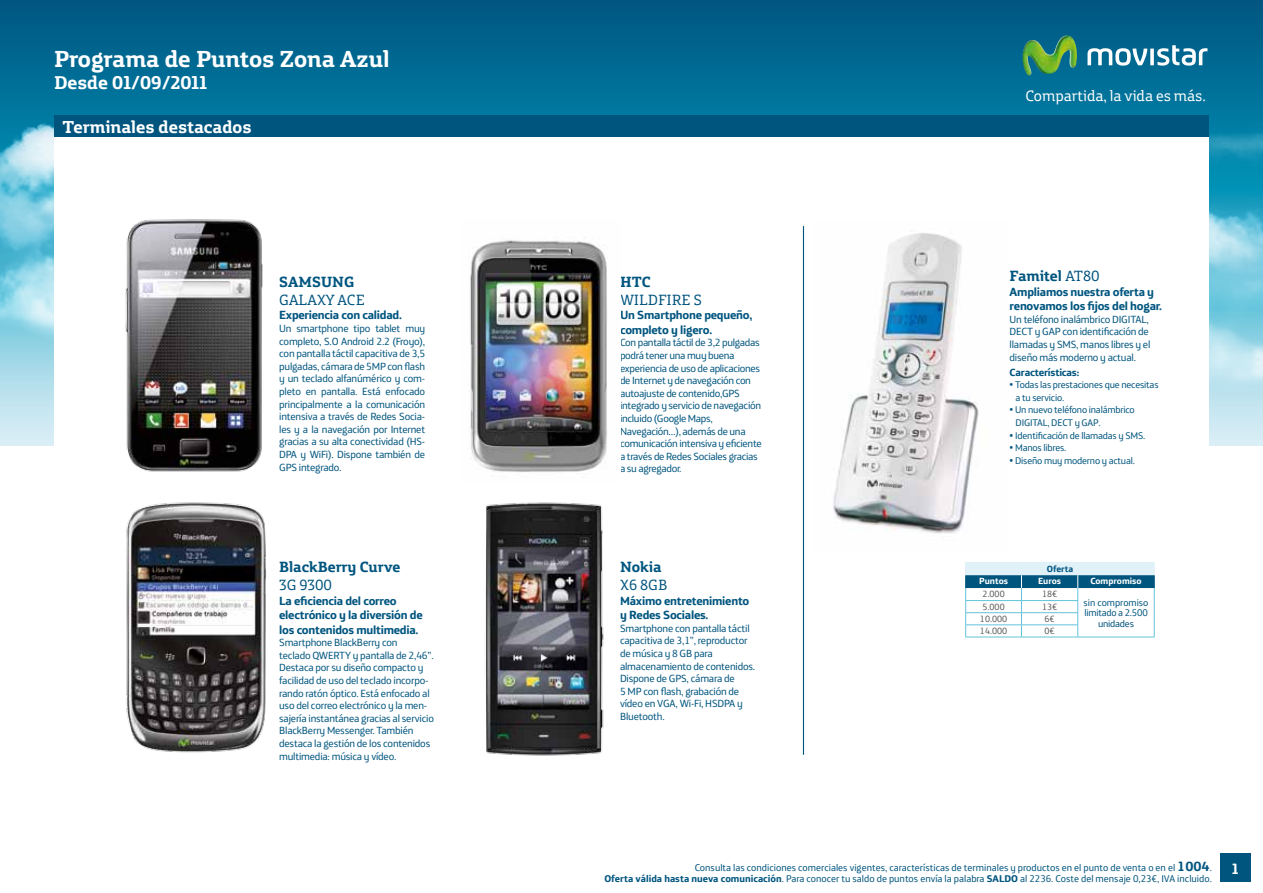
<style>
.page{position:relative;width:1263px;height:893px;background:#fff}
.page>*{position:absolute;margin:0;border:0;box-sizing:border-box;transform-origin:0 0}
.t1{font:700 23.55px "Movistar Headline";color:#fff}
.t2{font:700 18.75px "Movistar Headline";color:#fff}
.t3{font:700 17.55px "Movistar Headline";color:#fff}
.t4{font:15.3px "Movistar Headline";color:#fff}
.t5{font:700 15px "Movistar Headline";color:#00557f}
.t6{font:15px "Movistar Headline";color:#00557f}
.t7{font:700 15px "Movistar Text";color:#fff}
.t8{font:700 12px/14.4px "Movistar Text";letter-spacing:-.02em;color:#00557f}
.t9{font:10.5px/12.6px "Movistar Text";letter-spacing:-.02em;color:#00557f}
.t10{font:700 10.5px "Movistar Text";letter-spacing:-.02em;color:#00557f}
.t11{font:9.9px/10.5px "Movistar Text";color:#00557f;text-align:right}
.t12{font:9.75px/12.6px "Movistar Text";letter-spacing:-.02em;color:#00557f}
.t13{font:9.15px "Movistar Text";color:#575756}
.t14{font:700 9px "Movistar Text";color:#fff}
.t15{font:700 9px "Movistar Text";color:#00557f}
.s1{font-weight:400}
.s2{font-size:10.5px}
.s3{font-weight:700;font-size:13.5px}
.s4{font-weight:700}
</style>
<div class="page">
<div style="left:0;top:0;width:1263px;height:589px;background:#00608a"></div>
<img style="left:0;top:66px;width:819px;height:380px">
<img style="left:449px;top:80px;width:814px;height:345px">
<img style="left:1022px;top:35px;width:55px;height:40px">
<svg style="left:1087px;top:45px;width:120px;height:21px"></svg>
<div style="left:1220px;top:854px;width:30px;height:28px;background:#00557f"></div>
<div style="left:0;top:446px;width:1263px;height:393px;background:#fff"></div>
<div style="left:54px;top:137px;width:1155px;height:618px;background:#fff"></div>
<div style="left:54px;top:116px;width:1155px;height:21px;background:#00557f"></div>
<hr style="left:803px;top:226px;width:1px;height:529px;background:#00557f">
<img style="left:833px;top:233px;width:146px;height:301px">
<img style="left:485px;top:502px;width:119px;height:254px">
<hr style="left:965px;top:637px;width:56px;height:1px;background:#61c3db">
<hr style="left:1021px;top:637px;width:57px;height:1px;background:#61c3db">
<hr style="left:1078px;top:637px;width:76px;height:1px;background:#61c3db">
<hr style="left:965px;top:562px;width:56px;height:1px;background:#e0f1f7">
<hr style="left:1021px;top:562px;width:57px;height:1px;background:#e0f1f7">
<hr style="left:1078px;top:562px;width:77px;height:1px;background:#e0f1f7">
<svg style="left:965px;top:563px;width:190px;height:74px"></svg>
<img style="left:470px;top:240px;width:137px;height:232px">
<img style="left:126px;top:502px;width:140px;height:251px">
<img style="left:125px;top:219px;width:138px;height:253px">
<h1 class="t1" style="left:54px;top:37px;width:337px">Programa de Puntos Zona Azul</h1>
<h2 class="t2" style="left:54px;top:66px;width:155px">Desde 01/09/2011</h2>
<h3 class="t3" style="left:63px;top:111px;width:191px">Terminales destacados</h3>
<h3 class="t5" style="left:279px;top:268px;width:77px">SAMSUNG</h3>
<h3 class="t6" style="left:279px;top:287px;width:87px">GALAXY ACE</h3>
<p class="t8" style="left:279px;top:307px;width:124px">Experiencia con calidad.</p>
<p class="t9" style="left:279px;top:321px;width:148px;text-align:justify">Un smartphone tipo tablet muy completo, S.O Android 2.2 (Froyo), con pantalla táctil capacitiva de 3,5 pulgadas, cámara de 5MP con flash y un teclado alfanúmérico y com&shy;pleto en pantalla. Está enfocado principalmente a la comunicación intensiva a través de Redes Socia&shy;les y a la navegación por Internet gracias a su alta conectividad (HS-DPA y WiFi). Dispone también de GPS integrado.</p>
<h3 class="t5" style="left:279px;top:554px;width:123px">BlackBerry Curve</h3>
<h3 class="t6" style="left:279px;top:572px;width:54px">3G 9300</h3>
<p class="t8" style="left:279px;top:592px;width:145px">La eficiencia del correo electrónico y la diversión de los contenidos multimedia.</p>
<p class="t9" style="left:279px;top:635px;width:156px">Smartphone BlackBerry con<br>teclado QWERTY y pantalla de 2,46”.<br>Destaca por su diseño compacto y facilidad de uso del teclado incorpo&shy;rando ratón óptico. Está enfocado al uso del correo electrónico y la men&shy;sajería instantánea gracias al servicio BlackBerry Messenger. También destaca la gestión de los contenidos multimedia: música y vídeo.</p>
<h3 class="t5" style="left:620px;top:268px;width:32px">HTC</h3>
<h3 class="t6" style="left:620px;top:287px;width:83px">WILDFIRE S</h3>
<p class="t8" style="left:620px;top:307px;width:134px">Un Smartphone pequeño, completo y ligero.</p>
<p class="t9" style="left:620px;top:335px;width:143px">Con pantalla táctil de 3,2 pulgadas podrá tener una muy buena experiencia de uso de aplicaciones de Internet y de navegación con autoajuste de contenido,GPS integrado y servicio de navegación incluido (Google Maps,<br>Navegación…), además de una comunicación intensiva y eficiente a través de Redes Sociales gracias a su agregador.</p>
<h3 class="t5" style="left:620px;top:554px;width:43px">Nokia</h3>
<h3 class="t6" style="left:620px;top:572px;width:49px">X6 8GB</h3>
<p class="t8" style="left:620px;top:592px;width:131px">Máximo entretenimiento y Redes Sociales.</p>
<p class="t9" style="left:620px;top:621px;width:137px">Smartphone con pantalla táctil capacitiva de 3,1”, reproductor de música y 8 GB para almacenamiento de contenidos.<br>Dispone de GPS, cámara de<br>5 MP con flash, grabación de vídeo en VGA, Wi-Fi, HSDPA y<br>Bluetooth.</p>
<h3 class="t4" style="left:1025px;top:83px;width:182px">Compartida, la vida es más.</h3>
<h3 class="t5" style="left:1010px;top:263px;width:92px">Famitel <span class="s1">AT80</span></h3>
<p class="t8" style="left:1010px;top:283px;width:154px">Ampliamos nuestra oferta y renovamos los fijos del hogar.</p>
<p class="t9" style="left:1010px;top:312px;width:142px">Un teléfono inalámbrico DIGITAL,<br>DECT y GAP con identificación de llamadas y SMS, manos libres y el diseño más moderno y actual.</p>
<p class="t10" style="left:1010px;top:363px;width:71px">Características:</p>
<p class="t12" style="left:1016px;top:378px;width:145px;text-indent:-6px"><span class="s2">•</span> Todas las prestaciones que necesitas a tu servicio.</p>
<p class="t12" style="left:1016px;top:403px;width:121px;text-indent:-6px"><span class="s2">•</span> Un nuevo teléfono inalámbrico<br>DIGITAL, DECT y GAP.</p>
<p class="t12" style="left:1010px;top:428px;width:137px"><span class="s2">•</span> Identificación de llamadas y SMS.</p>
<p class="t12" style="left:1010px;top:441px;width:58px"><span class="s2">•</span> Manos libres.</p>
<p class="t12" style="left:1010px;top:453px;width:127px"><span class="s2">•</span> Diseño muy moderno y actual.</p>
<p class="t15" style="left:1047px;top:561px;width:28px">Oferta</p>
<p class="t14" style="left:979px;top:573px;width:30px">Puntos</p>
<p class="t14" style="left:1038px;top:573px;width:25px">Euros</p>
<p class="t14" style="left:1090px;top:573px;width:53px">Compromiso</p>
<p class="t13" style="left:982px;top:586px;width:24px">2.000</p>
<p class="t13" style="left:1042px;top:586px;width:17px">18€</p>
<p class="t12" style="left:1083px;top:596px;width:66px;line-height:10.5px;text-align:center">sin compromiso limitado a 2.500 unidades</p>
<p class="t13" style="left:982px;top:599px;width:24px">5.000</p>
<p class="t13" style="left:1042px;top:599px;width:17px">13€</p>
<p class="t13" style="left:980px;top:611px;width:29px">10.000</p>
<p class="t13" style="left:1044px;top:611px;width:12px">6€</p>
<p class="t13" style="left:980px;top:623px;width:29px">14.000</p>
<p class="t13" style="left:1044px;top:623px;width:12px">0€</p>
<p class="t11" style="left:604px;top:861px;width:609px">Consulta las condiciones comerciales vigentes, características de terminales y productos en el punto de venta o en el <span class="s3">1004</span>.<br><span class="s4">Oferta válida hasta nueva comunicación</span>. Para conocer tu saldo de puntos envía la palabra <span class="s4">SALDO</span> al 2236. Coste del mensaje 0,23€, IVA incluido.</p>
<h3 class="t7" style="left:1231px;top:855px;width:10px">1</h3>
</div>
